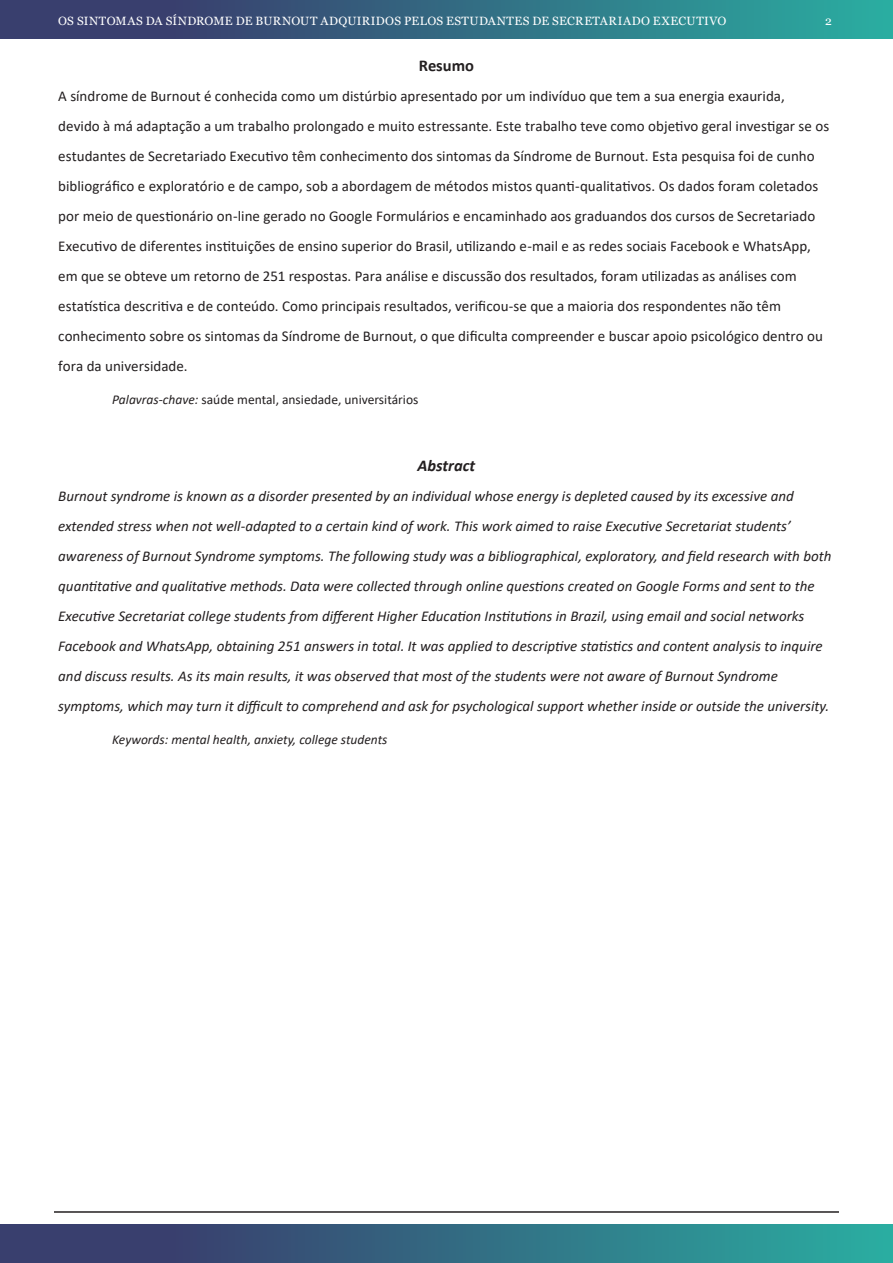
<style>
.page{position:relative;width:893px;height:1263px;background:#fff}
.page>*{position:absolute;margin:0;border:0;box-sizing:border-box;transform-origin:0 0}
.Subtitulo_Resumo_EN{font:italic 700 16.5px "Calibri";color:#231f20}
.SubTitulo_Resumo{font:700 16.5px "Calibri";color:#231f20}
.Resumo{font:15px/30px "Calibri";letter-spacing:.005em;color:#231f20}
.Resumo_EN{font:italic 15px/30px "Calibri";color:#231f20}
.Palavras-Chave{font:13.5px "Calibri";color:#231f20}
.Palavras-Chave-2{font:italic 13.5px "Calibri";color:#231f20}
.t1{font:12px "Georgia";letter-spacing:.03em;color:#fff}
.s1{font-style:italic}
</style>
<div class="page">
<div style="left:0;top:0;width:893px;height:38px;background:linear-gradient(to right,#3b2e66,#2baaa0)"></div>
<div style="left:0;top:1225px;width:893px;height:38px;background:linear-gradient(to right,#3b2e66,#2baaa0)"></div>
<hr style="left:54px;top:1211px;width:785px;height:2px;background:#231f20">
<p class="t1" style="left:58px;top:13px;width:670px">OS SINTOMAS DA SÍNDROME DE BURNOUT ADQUIRIDOS PELOS ESTUDANTES DE SECRETARIADO EXECUTIVO</p>
<p class="t1" style="left:825px;top:13px;width:8px">2</p>
<p class="SubTitulo_Resumo" style="left:419px;top:53px;width:57px">Resumo</p>
<p class="Resumo" style="left:58px;top:80px;width:772px">A síndrome de Burnout é conhecida como um distúrbio apresentado por um indivíduo que tem a sua energia exaurida, devido à má adaptação a um trabalho prolongado e muito estressante. Este trabalho teve como objetivo geral investigar se os estudantes de Secretariado Executivo têm conhecimento dos sintomas da Síndrome de Burnout. Esta pesquisa foi de cunho bibliográfico e exploratório e de campo, sob a abordagem de métodos mistos quanti-qualitativos. Os dados foram coletados por meio de questionário on-line gerado no Google Formulários e encaminhado aos graduandos dos cursos de Secretariado Executivo de diferentes instituições de ensino superior do Brasil, utilizando e-mail e as redes sociais Facebook e WhatsApp, em que se obteve um retorno de 251 respostas. Para análise e discussão dos resultados, foram utilizadas as análises com estatística descritiva e de conteúdo. Como principais resultados, verificou-se que a maioria dos respondentes não têm conhecimento sobre os sintomas da Síndrome de Burnout, o que dificulta compreender e buscar apoio psicológico dentro ou fora da universidade.</p>
<p class="Palavras-Chave" style="left:112px;top:390px;width:308px"><span class="s1">Palavras-chave:</span> saúde mental, ansiedade, universitários</p>
<p class="Subtitulo_Resumo_EN" style="left:418px;top:453px;width:59px">Abstract</p>
<p class="Resumo_EN" style="left:58px;top:480px;width:775px">Burnout syndrome is known as a disorder presented by an individual whose energy is depleted caused by its excessive and extended stress when not well-adapted to a certain kind of work. This work aimed to raise Executive Secretariat students’ awareness of Burnout Syndrome symptoms. The following study was a bibliographical, exploratory, and field research with both quantitative and qualitative methods. Data were collected through online questions created on Google Forms and sent to the Executive Secretariat college students from different Higher Education Institutions in Brazil, using email and social networks Facebook and WhatsApp, obtaining 251 answers in total. It was applied to descriptive statistics and content analysis to inquire and discuss results. As its main results, it was observed that most of the students were not aware of Burnout Syndrome symptoms, which may turn it difficult to comprehend and ask for psychological support whether inside or outside the university.</p>
<p class="Palavras-Chave-2" style="left:112px;top:730px;width:277px">Keywords: mental health, anxiety, college students</p>
</div>
